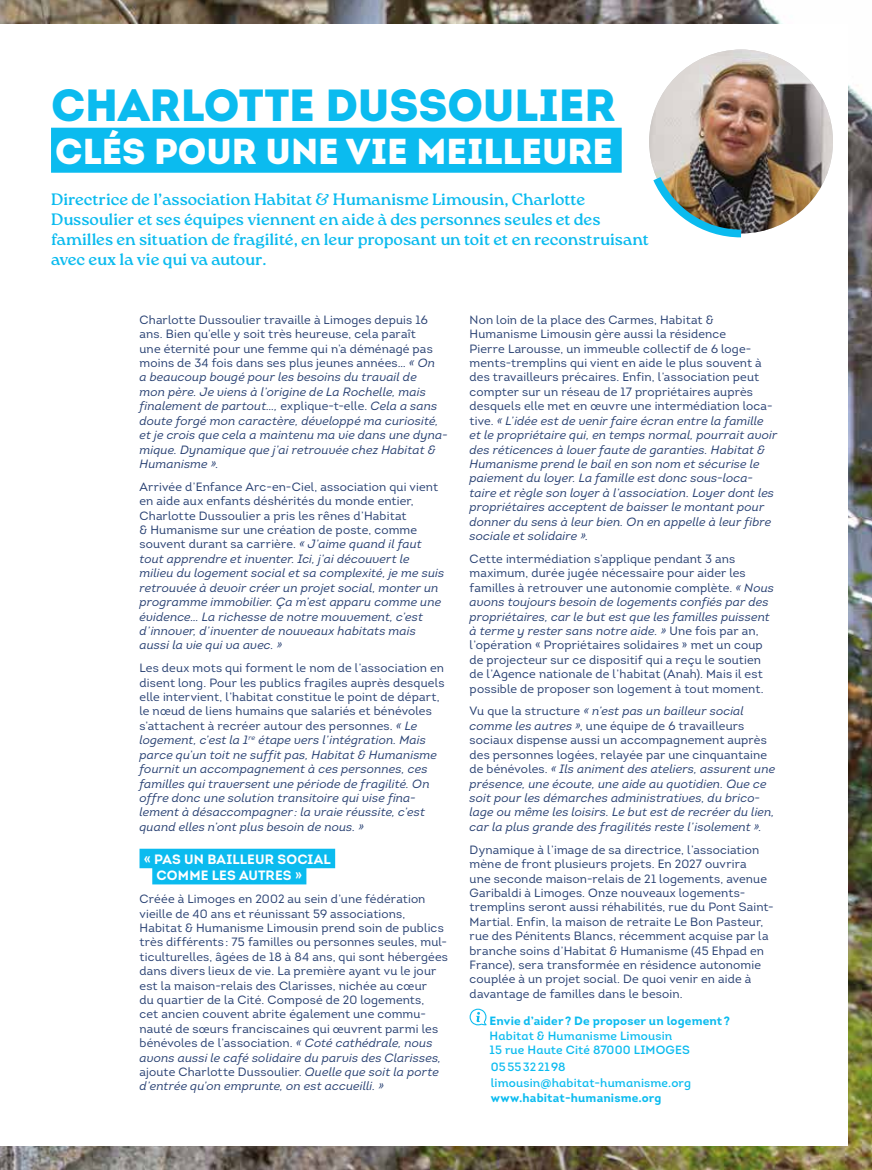
<style>
.page{position:relative;width:872px;height:1170px;background:#fff}
.page>*{position:absolute;margin:0;border:0;box-sizing:border-box;transform-origin:0 0}
.t1{font:45px "Intro Black Caps";letter-spacing:-.005em;color:#0bbbef}
.t2{font:36px "Intro Black Caps";color:#fff}
.t3{font:16.5px/19.8px "Roca";color:#0bbbef}
.t4{font:13.5px/16.2px "Intro Bold Caps";letter-spacing:.01em;color:#fff}
.t5{font:italic 12px/14.4px "Intro";letter-spacing:.01em;color:#243d70}
.t6{font:12px/14.4px "Intro";letter-spacing:.015em;color:#243d70}
.t7{font:12px/14.4px "Intro Semi Bold Alt";letter-spacing:.01em;color:#0bbbef}
.t8{font:700 12px "Intro";letter-spacing:.015em;color:#0bbbef}
.s1{font-style:normal}
.s2{font-style:italic}
</style>
<div class="page">
<img style="left:0;top:0;width:872px;height:1169px">
<div style="left:0;top:24px;width:848px;height:1121px;background:#fff"></div>
<img style="left:649px;top:50px;width:184px;height:183px;border-radius:92px">
<img style="left:653px;top:168px;width:96px;height:70px">
<div style="left:51px;top:128px;width:570px;height:45px;background:#0bbbef"></div>
<div style="left:139px;top:848px;width:196px;height:20px;background:#0bbbef"></div>
<div style="left:152px;top:864px;width:154px;height:20px;background:#0bbbef"></div>
<svg style="left:469px;top:1008px;width:17px;height:17px"></svg>
<h1 class="t1" style="left:51px;top:76px;width:566px">CHARLOTTE DUSSOULIER</h1>
<h2 class="t2" style="left:55px;top:128px;width:559px">CLÉS POUR UNE VIE MEILLEURE</h2>
<p class="t3" style="left:51px;top:192px;width:599px">Directrice de l’association Habitat &amp; Humanisme Limousin, Charlotte Dussoulier et ses équipes viennent en aide à des personnes seules et des familles en situation de fragilité, en leur proposant un toit et en reconstruisant avec eux la vie qui va autour.</p>
<p class="t5" style="left:139px;top:312px;width:310px"><span class="s1">Charlotte Dussoulier travaille à Limoges depuis 16 ans. Bien qu’elle y soit très heureuse, cela paraît<br>une éternité pour une femme qui n’a déménagé pas moins de 34 fois dans ses plus jeunes années…</span> « On<br>a beaucoup bougé pour les besoins du travail de<br>mon père. Je viens à l’origine de La Rochelle, mais finalement de partout…, <span class="s1">explique-t-elle.</span> Cela a sans doute forgé mon caractère, développé ma curiosité, et je crois que cela a maintenu ma vie dans une dyna&shy;mique. Dynamique que j’ai retrouvée chez Habitat &amp; Humanisme ».</p>
<p class="t5" style="left:139px;top:479px;width:306px"><span class="s1">Arrivée d’Enfance Arc-en-Ciel, association qui vient en aide aux enfants déshérités du monde entier, Charlotte Dussoulier a pris les rênes d’Habitat<br>&amp; Humanisme sur une création de poste, comme souvent durant sa carrière.</span> « J’aime quand il faut tout apprendre et inventer. Ici, j’ai découvert le milieu du logement social et sa complexité, je me suis retrouvée à devoir créer un projet social, monter un programme immobilier. Ça m’est apparu comme une évidence… La richesse de notre mouvement, c’est d’innover, d’inventer de nouveaux habitats mais aussi la vie qui va avec. »</p>
<p class="t5" style="left:139px;top:660px;width:306px"><span class="s1">Les deux mots qui forment le nom de l’association en disent long. Pour les publics fragiles auprès desquels elle intervient, l’habitat constitue le point de départ, le nœud de liens humains que salariés et bénévoles s’attachent à recréer autour des personnes.</span> « Le logement, c’est la 1<sup>re</sup> étape vers l’intégration. Mais parce qu’un toit ne suffit pas, Habitat &amp; Humanisme fournit un accompagnement à ces personnes, ces familles qui traversent une période de fragilité. On offre donc une solution transitoire qui vise fina&shy;lement à désaccompagner : la vraie réussite, c’est quand elles n’ont plus besoin de nous. »</p>
<p class="t4" style="left:156px;top:851px;width:176px;text-indent:-13px">« PAS UN BAILLEUR SOCIAL<br>COMME LES AUTRES »</p>
<p class="t6" style="left:139px;top:891px;width:310px">Créée à Limoges en 2002 au sein d’une fédération vieille de 40 ans et réunissant 59 associations, Habitat &amp; Humanisme Limousin prend soin de publics très différents: 75 familles ou personnes seules, mul&shy;ticulturelles, âgées de 18 à 84 ans, qui sont hébergées dans divers lieux de vie. La première ayant vu le jour est la maison-relais des Clarisses, nichée au cœur<br>du quartier de la Cité. Composé de 20 logements,<br>cet ancien couvent abrite également une commu&shy;nauté de sœurs franciscaines qui œuvrent parmi les bénévoles de l’association. <span class="s2">« Coté cathédrale, nous avons aussi le café solidaire du parvis des Clarisses, </span>ajoute Charlotte Dussoulier. <span class="s2">Quelle que soit la porte d’entrée qu’on emprunte, on est accueilli. »</span></p>
<p class="t5" style="left:469px;top:312px;width:309px"><span class="s1">Non loin de la place des Carmes, Habitat &amp; Humanisme Limousin gère aussi la résidence<br>Pierre Larousse, un immeuble collectif de 6 loge&shy;ments-tremplins qui vient en aide le plus souvent à des travailleurs précaires. Enfin, l’association peut compter sur un réseau de 17 propriétaires auprès desquels elle met en œuvre une intermédiation loca&shy;tive.</span> « L’idée est de venir faire écran entre la famille et le propriétaire qui, en temps normal, pourrait avoir des réticences à louer faute de garanties. Habitat &amp; Humanisme prend le bail en son nom et sécurise le paiement du loyer. La famille est donc sous-loca&shy;taire et règle son loyer à l’association. Loyer dont les propriétaires acceptent de baisser le montant pour donner du sens à leur bien. On en appelle à leur fibre sociale et solidaire ».</p>
<p class="t6" style="left:469px;top:551px;width:306px">Cette intermédiation s’applique pendant 3 ans maximum, durée jugée nécessaire pour aider les familles à retrouver une autonomie complète. <span class="s2">« Nous avons toujours besoin de logements confiés par des propriétaires, car le but est que les familles puissent à terme y rester sans notre aide. »</span> Une fois par an, l’opération « Propriétaires solidaires » met un coup de projecteur sur ce dispositif qui a reçu le soutien de l’Agence nationale de l’habitat (Anah). Mais il est possible de proposer son logement à tout moment.</p>
<p class="t5" style="left:469px;top:704px;width:307px"><span class="s1">Vu que la structure</span> « n’est pas un bailleur social comme les autres »<span class="s1">, une équipe de 6 travailleurs sociaux dispense aussi un accompagnement auprès des personnes logées, relayée par une cinquantaine de bénévoles.</span> « Ils animent des ateliers, assurent une présence, une écoute, une aide au quotidien. Que ce soit pour les démarches administratives, du brico&shy;lage ou même les loisirs. Le but est de recréer du lien, car la plus grande des fragilités reste l’isolement ».</p>
<p class="t6" style="left:469px;top:842px;width:306px">Dynamique à l’image de sa directrice, l’association mène de front plusieurs projets. En 2027 ouvrira<br>une seconde maison-relais de 21 logements, avenue Garibaldi à Limoges. Onze nouveaux logements&shy;tremplins seront aussi réhabilités, rue du Pont Saint-Martial. Enfin, la maison de retraite Le Bon Pasteur, rue des Pénitents Blancs, récemment acquise par la branche soins d’Habitat &amp; Humanisme (45 Ehpad en France), sera transformée en résidence autonomie couplée à un projet social. De quoi venir en aide à davantage de familles dans le besoin.</p>
<p class="t8" style="left:489px;top:1013px;width:242px">Envie d’aider? De proposer un logement?</p>
<p class="t7" style="left:489px;top:1028px;width:202px">Habitat &amp; Humanisme Limousin<br>15 rue Haute Cité 87000 LIMOGES</p>
<p class="t7" style="left:491px;top:1058px;width:202px;line-height:16.5px">0555322198 limousin@habitat-humanisme.org</p>
<p class="t8" style="left:491px;top:1089px;width:172px">www.habitat-humanisme.org</p>
</div>
